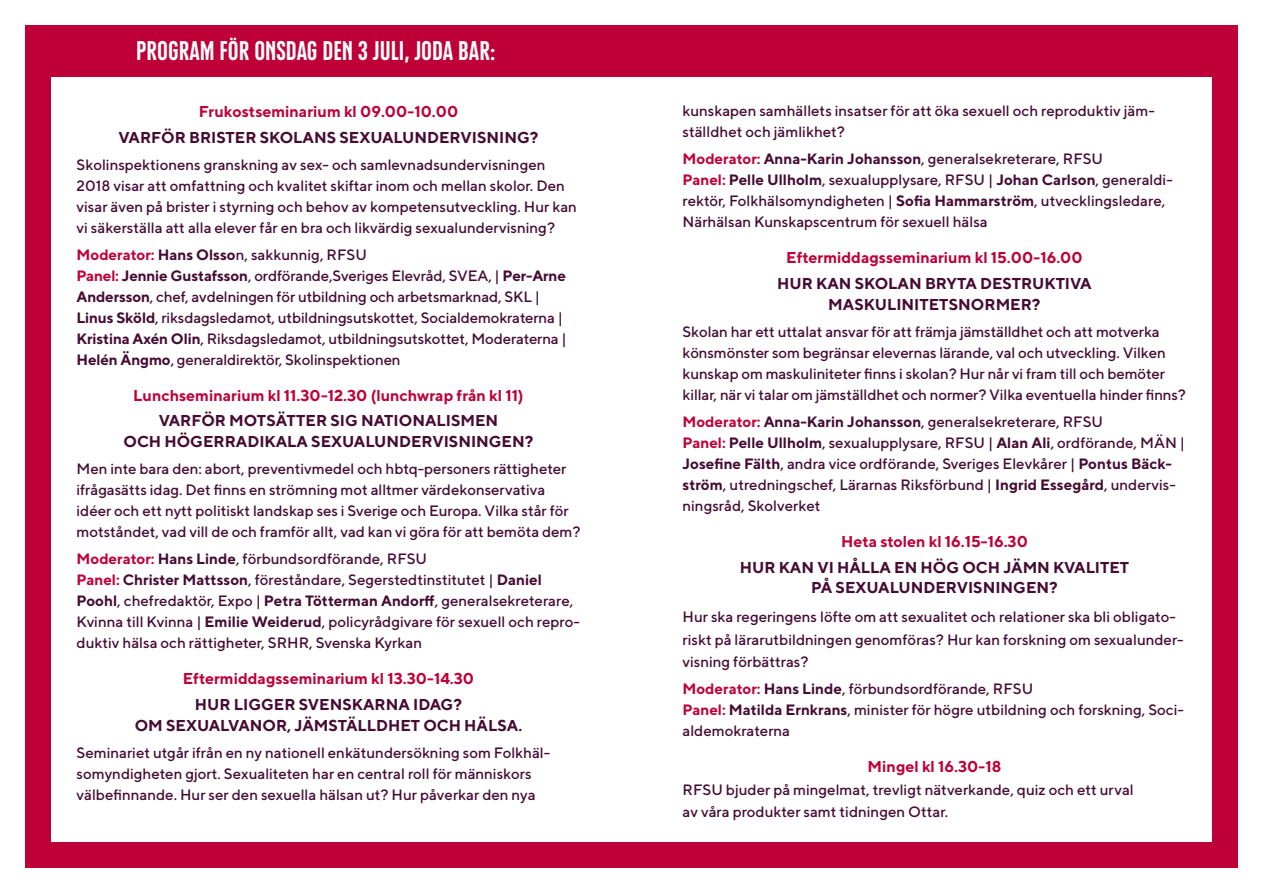
<style>
.page{position:relative;width:1263px;height:893px;background:#fff}
.page>*{position:absolute;margin:0;border:0;box-sizing:border-box;transform-origin:0 0}
.t1{font:27px "RFSU Headline Small";color:#fff}
.t2{font:700 15.75px/21px "TT Norms";color:#450b33;text-align:center}
.t3{font:700 15.75px "TT Norms";color:#bf0038}
.t4{font:500 15px/21px "TT Norms";color:#450b33}
.s1{font-weight:700;color:#bf0038}
.s2{font-weight:700}
</style>
<div class="page">
<div style="left:26px;top:26px;width:25px;height:841px;background:#bf0038"></div>
<div style="left:26px;top:842px;width:631px;height:25px;background:#bf0038"></div>
<div style="left:655px;top:842px;width:582px;height:25px;background:#bf0038"></div>
<div style="left:1212px;top:26px;width:25px;height:841px;background:#bf0038"></div>
<div style="left:26px;top:38px;width:1199px;height:39px;background:#bf0038"></div>
<div style="left:26px;top:26px;width:1192px;height:25px;background:#bf0038"></div>
<h1 class="t1" style="left:136px;top:36px;width:361px">PROGRAM FÖR ONSDAG DEN 3 JULI, JODA BAR:</h1>
<p class="t3" style="left:199px;top:102px;width:261px">Frukostseminarium kl 09.00-10.00</p>
<p class="t2" style="left:119px;top:126px;width:421px">VARFÖR BRISTER SKOLANS SEXUALUNDERVISNING?</p>
<p class="t4" style="left:77px;top:154px;width:502px">Skolinspektionens granskning av sex- och samlevnadsundervisningen 2018 visar att omfattning och kvalitet skiftar inom och mellan skolor. Den visar även på brister i styrning och behov av kompetensutveckling. Hur kan vi säkerställa att alla elever får en bra och likvärdig sexualundervisning?</p>
<p class="t4" style="left:77px;top:244px;width:492px"><span class="s1">Moderator:</span> <span class="s2">Hans Olsso</span>n, sakkunnig, RFSU<br><span class="s1">Panel:</span> <span class="s2">Jennie Gustafsson</span>, ordförande,Sveriges Elevråd, SVEA, | <span class="s2">Per-Arne Andersson</span>, chef, avdelningen för utbildning och arbetsmarknad, SKL | <span class="s2">Linus Sköld</span>, riksdagsledamot, utbildningsutskottet, Socialdemokraterna | <span class="s2">Kristina Axén Olin</span>, Riksdagsledamot, utbildningsutskottet, Moderaterna | <span class="s2">Helén Ängmo</span>, generaldirektör, Skolinspektionen</p>
<p class="t3" style="left:133px;top:385px;width:392px">Lunchseminarium kl 11.30-12.30 (lunchwrap från kl 11)</p>
<p class="t2" style="left:124px;top:410px;width:411px">VARFÖR MOTSÄTTER SIG NATIONALISMEN<br>OCH HÖGERRADIKALA SEXUALUNDERVISNINGEN?</p>
<p class="t4" style="left:77px;top:458px;width:505px">Men inte bara den: abort, preventivmedel och hbtq-personers rättigheter ifrågasätts idag. Det finns en strömning mot alltmer värdekonservativa idéer och ett nytt politiskt landskap ses i Sverige och Europa. Vilka står för motståndet, vad vill de och framför allt, vad kan vi göra för att bemöta dem?</p>
<p class="t4" style="left:77px;top:548px;width:505px"><span class="s1">Moderator:</span> <span class="s2">Hans Linde</span>, förbundsordförande, RFSU<br><span class="s1">Panel:</span> <span class="s2">Christer Mattsson</span>, föreståndare, Segerstedtinstitutet | <span class="s2">Daniel Poohl</span>, chefredaktör, Expo | <span class="s2">Petra Tötterman Andorff</span>, generalsekreterare, Kvinna till Kvinna | <span class="s2">Emilie Weiderud</span>, policyrådgivare för sexuell och repro&shy;duktiv hälsa och rättigheter, SRHR, Svenska Kyrkan</p>
<p class="t3" style="left:183px;top:669px;width:293px">Eftermiddagsseminarium kl 13.30-14.30</p>
<p class="t2" style="left:135px;top:693px;width:389px">HUR LIGGER SVENSKARNA IDAG?<br>OM SEXUALVANOR, JÄMSTÄLLDHET OCH HÄLSA.</p>
<p class="t4" style="left:77px;top:742px;width:475px">Seminariet utgår ifrån en ny nationell enkätundersökning som Folkhäl&shy;somyndigheten gjort. Sexualiteten har en central roll för människors välbefinnande. Hur ser den sexuella hälsan ut? Hur påverkar den nya</p>
<p class="t4" style="left:682px;top:100px;width:474px">kunskapen samhällets insatser för att öka sexuell och reproduktiv jäm&shy;ställdhet och jämlikhet?</p>
<p class="t4" style="left:682px;top:148px;width:492px"><span class="s1">Moderator:</span> <span class="s2">Anna-Karin Johansson</span>, generalsekreterare, RFSU<br><span class="s1">Panel:</span> <span class="s2">Pelle Ullholm</span>, sexualupplysare, RFSU | <span class="s2">Johan Carlson</span>, generaldi&shy;rektör, Folkhälsomyndigheten | <span class="s2">Sofia Hammarström</span>, utvecklingsledare, Närhälsan Kunskapscentrum för sexuell hälsa</p>
<p class="t3" style="left:786px;top:248px;width:298px">Eftermiddagsseminarium kl 15.00-16.00</p>
<p class="t2" style="left:777px;top:273px;width:316px">HUR KAN SKOLAN BRYTA DESTRUKTIVA<br>MASKULINITETSNORMER?</p>
<p class="t4" style="left:682px;top:321px;width:505px">Skolan har ett uttalat ansvar för att främja jämställdhet och att motverka könsmönster som begränsar elevernas lärande, val och utveckling. Vilken kunskap om maskuliniteter finns i skolan? Hur når vi fram till och bemöter killar, när vi talar om jämställdhet och normer? Vilka eventuella hinder finns?</p>
<p class="t4" style="left:682px;top:411px;width:504px"><span class="s1">Moderator:</span> <span class="s2">Anna-Karin Johansson</span>, generalsekreterare, RFSU<br><span class="s1">Panel:</span> <span class="s2">Pelle Ullholm</span>, sexualupplysare, RFSU | <span class="s2">Alan Ali</span>, ordförande, MÄN | <span class="s2">Josefine Fälth</span>, andra vice ordförande, Sveriges Elevkårer | <span class="s2">Pontus Bäck&shy;ström</span>, utredningschef, Lärarnas Riksförbund | <span class="s2">Ingrid Essegård</span>, undervis&shy;ningsråd, Skolverket</p>
<p class="t3" style="left:841px;top:532px;width:188px">Heta stolen kl 16.15-16.30</p>
<p class="t2" style="left:740px;top:556px;width:391px">HUR KAN VI HÅLLA EN HÖG OCH JÄMN KVALITET<br>PÅ SEXUALUNDERVISNINGEN?</p>
<p class="t4" style="left:682px;top:605px;width:503px;line-height:22.5px">Hur ska regeringens löfte om att sexualitet och relationer ska bli obligato&shy;riskt på lärarutbildningen genomföras? Hur kan forskning om sexualunder&shy;visning förbättras?</p>
<p class="t4" style="left:682px;top:678px;width:503px"><span class="s1">Moderator:</span> <span class="s2">Hans Linde</span>, förbundsordförande, RFSU<br><span class="s1">Panel:</span> <span class="s2">Matilda Ernkrans</span>, minister för högre utbildning och forskning, Soci&shy;aldemokraterna</p>
<p class="t3" style="left:868px;top:757px;width:135px">Mingel kl 16.30-18</p>
<p class="t4" style="left:682px;top:778px;width:453px;line-height:22.5px">RFSU bjuder på mingelmat, trevligt nätverkande, quiz och ett urval av våra produkter samt tidningen Ottar.</p>
</div>
